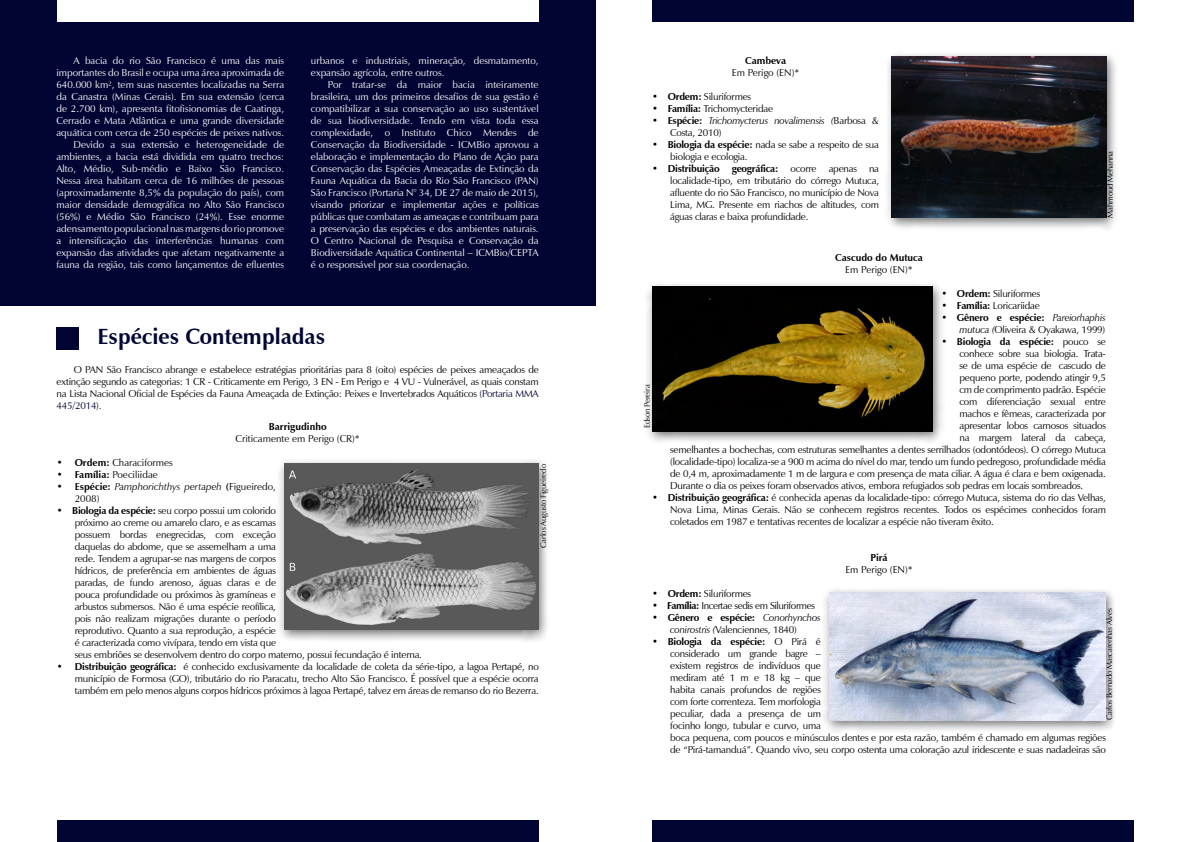
<style>
.page{position:relative;width:1191px;height:842px;background:#fff}
.page>*{position:absolute;margin:0;border:0;box-sizing:border-box;transform-origin:0 0}
.t1{font:700 22px "Zapf Humanist 601 BT";color:#000533}
.t2{font:10px/12px "Zapf Humanist 601 BT";letter-spacing:-.02em;color:#000;text-align:justify}
.t3{font:10px/12px "Zapf Humanist 601 BT";color:#fff;text-align:right}
.t4{font:italic 10px/12px "Zapf Humanist 601 BT";letter-spacing:-.02em;color:#000;text-align:center}
.t5{font:10px "Zapf Humanist 601 BT";color:#000}
.t6{font:italic 10px/12px "Zapf Humanist 601 BT";color:#000}
.t7{font:700 10px "Zapf Humanist 601 BT";color:#000}
.t8{font:10px "Zapf Humanist 601 BT";letter-spacing:-.04em;color:#000}
.t9{font:700 10px "Zapf Humanist 601 BT";letter-spacing:-.02em;color:#000}
.t10{font:8px "Zapf Humanist 601 BT";letter-spacing:-.02em;color:#000}
.s1{color:#000533}
.s2{font-weight:700}
.s3{font-weight:700;font-style:normal}
.s4{font-style:normal}
.s5{font-style:italic}
.s6{font-weight:400}
</style>
<div class="page">
<div style="left:822px;top:587px;width:295px;height:146px;background:#000;opacity:.54"></div>
<img style="left:829px;top:592px;width:277px;height:128px">
<div style="left:0;top:0;width:595px;height:305px;background:#000533"></div>
<div style="left:57px;top:821px;width:481px;height:21px;background:#000533"></div>
<div style="left:57px;top:0;width:482px;height:21px;background:#fff"></div>
<div style="left:652px;top:821px;width:482px;height:21px;background:#000533"></div>
<div style="left:652px;top:0;width:482px;height:21px;background:#000533"></div>
<div style="left:56px;top:327px;width:23px;height:23px;background:#000533"></div>
<div style="left:277px;top:457px;width:273px;height:185px;background:#000;opacity:.54"></div>
<img style="left:284px;top:463px;width:255px;height:166px">
<div style="left:884px;top:51px;width:234px;height:179px;background:#000;opacity:.54"></div>
<img style="left:891px;top:57px;width:215px;height:161px">
<div style="left:645px;top:281px;width:299px;height:163px;background:#000;opacity:.54"></div>
<img style="left:652px;top:287px;width:281px;height:144px">
<p class="t3" style="left:56px;top:55px;width:229px">A bacia do rio São Francisco é uma das mais importantes do Brasil e ocupa uma área aproximada de 640.000 km², tem suas nascentes localizadas na Serra da Canastra (Minas Gerais). Em sua extensão (cerca de 2.700 km), apresenta fitofisionomias de Caatinga, Cerrado e Mata Atlântica e uma grande diversidade aquática com cerca de 250 espécies de peixes nativos.<br>Devido a sua extensão e heterogeneidade de ambientes, a bacia está dividida em quatro trechos:<br>Alto, Médio, Sub-médio e Baixo São Francisco.<br>Nessa área habitam cerca de 16 milhões de pessoas (aproximadamente 8,5% da população do país), com maior densidade demográfica no Alto São Francisco (56%) e Médio São Francisco (24%). Esse enorme adensamento populacional nas margens do rio promove a intensificação das interferências humanas com expansão das atividades que afetam negativamente a fauna da região, tais como lançamentos de efluentes</p>
<p class="t3" style="left:311px;top:55px;width:229px;text-align:left">urbanos e industriais, mineração, desmatamento, expansão agrícola, entre outros.</p>
<p class="t3" style="left:311px;top:79px;width:229px;text-align:justify;text-indent:17px">Por tratar-se da maior bacia inteiramente brasileira, um dos primeiros desafios de sua gestão é compatibilizar a sua conservação ao uso sustentável de sua biodiversidade. Tendo em vista toda essa complexidade, o Instituto Chico Mendes de Conservação da Biodiversidade - ICMBio aprovou a elaboração e implementação do Plano de Ação para Conservação das Espécies Ameaçadas de Extinção da Fauna Aquática da Bacia do Rio São Francisco (PAN)<br>São Francisco (Portaria N° 34, DE 27 de maio de 2015), visando priorizar e implementar ações e políticas públicas que combatam as ameaças e contribuam para a preservação das espécies e dos ambientes naturais.<br>O Centro Nacional de Pesquisa e Conservação da Biodiversidade Aquática Continental – ICMBio/CEPTA é o responsável por sua coordenação.</p>
<h1 class="t1" style="left:97px;top:322px;width:229px">Espécies Contempladas</h1>
<p class="t2" style="left:57px;top:364px;width:483px;text-indent:17px">O PAN São Francisco abrange e estabelece estratégias prioritárias para 8 (oito) espécies de peixes ameaçados de extinção segundo as categorias: 1 CR - Criticamente em Perigo, 3 EN - Em Perigo e 4 VU - Vulnerável, as quais constam na Lista Nacional Oficial de Espécies da Fauna Ameaçada de Extinção: Peixes e Invertebrados Aquáticos <span class="s1">(Portaria MMA 445/2014).</span></p>
<p class="t7" style="left:269px;top:420px;width:59px">Barrigudinho</p>
<p class="t5" style="left:236px;top:432px;width:126px">Criticamente em Perigo (CR)*</p>
<p class="t5" style="left:57px;top:456px;width:118px"><span class="s2">• Ordem:</span> Characiformes</p>
<p class="t5" style="left:57px;top:468px;width:103px"><span class="s2">• Família:</span> Poeciliidae</p>
<p class="t6" style="left:75px;top:481px;width:203px;text-indent:-18px"><span class="s3">• Espécie:</span> Pamphorichthys pertapeh <span class="s3">(</span><span class="s4">Figueiredo,<br>2008)</span></p>
<p class="t2" style="left:75px;top:505px;width:349px;text-align:left;text-indent:-18px"><span class="s2">• Biologia da espécie:</span> seu corpo possui um colorido<br>próximo ao creme ou amarelo claro, e as escamas<br>possuem bordas enegrecidas, com exceção<br>daquelas do abdome, que se assemelham a uma<br>rede. Tendem a agrupar-se nas margens de corpos<br>hídricos, de preferência em ambientes de águas<br>paradas, de fundo arenoso, águas claras e de<br>pouca profundidade ou próximos às gramíneas e<br>arbustos submersos. Não é uma espécie reofílica,<br>pois não realizam migrações durante o período<br>reprodutivo. Quanto a sua reprodução, a espécie<br>é caracterizada como vivípara, tendo em vista que<br>seus embriões se desenvolvem dentro do corpo materno, possui fecundação é interna.</p>
<p class="t2" style="left:75px;top:661px;width:465px;text-indent:-18px"><span class="s2">• Distribuição geográfica:</span> é conhecido exclusivamente da localidade de coleta da série-tipo, a lagoa Pertapé, no município de Formosa (GO), tributário do rio Paracatu, trecho Alto São Francisco. É possível que a espécie ocorra também em pelo menos alguns corpos hídricos próximos à lagoa Pertapé, talvez em áreas de remanso do rio Bezerra.</p>
<p class="t10" style="left:538px;top:548px;width:85px;rotate:-90deg">Carlos Augusto Figueiredo</p>
<p class="t7" style="left:745px;top:55px;width:43px">Cambeva</p>
<p class="t5" style="left:732px;top:67px;width:69px">Em Perigo (EN)*</p>
<p class="t2" style="left:652px;top:91px;width:100px">• <span class="s2">Ordem:</span> Siluriformes</p>
<p class="t2" style="left:652px;top:103px;width:122px">• <span class="s2">Família:</span> Trichomycteridae</p>
<p class="t4" style="left:670px;top:115px;width:210px;text-align:left;text-indent:-18px"><span class="s4">•</span> <span class="s3">Espécie:</span> Trichomycterus novalimensis (<span class="s4">Barbosa &amp;<br>Costa, 2010)</span></p>
<p class="t2" style="left:670px;top:139px;width:210px;text-indent:-18px">• <span class="s2">Biologia da espécie:</span> nada se sabe a respeito de sua biologia e ecologia.</p>
<p class="t2" style="left:670px;top:163px;width:210px;text-indent:-18px">• <span class="s2">Distribuição geográfica:</span> ocorre apenas na localidade-tipo, em tributário do córrego Mutuca, afluente do rio São Francisco, no município de Nova Lima, MG. Presente em riachos de altitudes, com águas claras e baixa profundidade.</p>
<p class="t7" style="left:835px;top:251px;width:89px">Cascudo do Mutuca</p>
<p class="t5" style="left:845px;top:263px;width:69px">Em Perigo (EN)*</p>
<p class="t10" style="left:1105px;top:218px;width:68px;rotate:-90deg">Mahmoud Mehanna</p>
<p class="t2" style="left:941px;top:287px;width:100px">• <span class="s2">Ordem:</span> Siluriformes</p>
<p class="t2" style="left:941px;top:299px;width:100px">• <span class="s2">Família:</span> Loricariidae</p>
<p class="t2" style="left:941px;top:311px;width:166px;text-align:right">• <span class="s2">Gênero e espécie:</span> <span class="s5">Pareiorhaphis mutuca (</span>Oliveira &amp; Oyakawa, 1999)</p>
<p class="t9" style="left:941px;top:335px;width:166px"><span class="s6">•</span> Biologia da espécie: <span class="s6">pouco se</span></p>
<p class="t2" style="left:959px;top:347px;width:148px">conhece sobre sua biologia. Trata-</p>
<p class="t2" style="left:959px;top:359px;width:148px">se de uma espécie de cascudo de</p>
<p class="t2" style="left:959px;top:371px;width:148px">pequeno porte, podendo atingir 9,5</p>
<p class="t2" style="left:959px;top:383px;width:148px">cm de comprimento padrão. Espécie</p>
<p class="t2" style="left:959px;top:395px;width:148px">com diferenciação sexual entre</p>
<p class="t2" style="left:959px;top:407px;width:148px">machos e fêmeas, caracterizada por</p>
<p class="t2" style="left:959px;top:419px;width:148px">apresentar lobos carnosos situados</p>
<p class="t2" style="left:959px;top:431px;width:148px">na margem lateral da cabeça,</p>
<p class="t2" style="left:670px;top:443px;width:437px">semelhantes a bochechas, com estruturas semelhantes a dentes serrilhados (odontódeos). O córrego Mutuca</p>
<p class="t2" style="left:670px;top:455px;width:437px">(localidade-tipo) localiza-se a 900 m acima do nível do mar, tendo um fundo pedregoso, profundidade média</p>
<p class="t2" style="left:670px;top:467px;width:437px">de 0,4 m, aproximadamente 1 m de largura e com presença de mata ciliar. A água é clara e bem oxigenada.</p>
<p class="t2" style="left:670px;top:479px;width:414px">Durante o dia os peixes foram observados ativos, embora refugiados sob pedras em locais sombreados.</p>
<p class="t2" style="left:670px;top:491px;width:437px;text-indent:-18px">• <span class="s2">Distribuição geográfica:</span> é conhecida apenas da localidade-tipo: córrego Mutuca, sistema do rio das Velhas, Nova Lima, Minas Gerais. Não se conhecem registros recentes. Todos os espécimes conhecidos foram coletados em 1987 e tentativas recentes de localizar a espécie não tiveram êxito.</p>
<p class="t7" style="left:870px;top:551px;width:19px">Pirá</p>
<p class="t5" style="left:845px;top:563px;width:69px">Em Perigo (EN)*</p>
<p class="t2" style="left:652px;top:587px;width:100px">• <span class="s2">Ordem:</span> Siluriformes</p>
<p class="t8" style="left:652px;top:599px;width:164px">• <span class="s2">Família:</span> Incertae sedis em Siluriformes</p>
<p class="t4" style="left:652px;top:611px;width:170px"><span class="s4">•</span> <span class="s3">Gênero e espécie:</span> Conorhynchos conirostris (<span class="s4">Valenciennes, 1840)</span></p>
<p class="t2" style="left:670px;top:635px;width:437px;text-align:left;text-indent:-18px">• <span class="s2">Biologia da espécie:</span> O Pirá é<br>considerado um grande bagre –<br>existem registros de indivíduos que<br>mediram até 1 m e 18 kg – que<br>habita canais profundos de regiões<br>com forte correnteza. Tem morfologia<br>peculiar, dada a presença de um<br>focinho longo, tubular e curvo, uma<br>boca pequena, com poucos e minúsculos dentes e por esta razão, também é chamado em algumas regiões de “Pirá-tamanduá”. Quando vivo, seu corpo ostenta uma coloração azul iridescente e suas nadadeiras são</p>
<p class="t10" style="left:642px;top:428px;width:45px;rotate:-90deg">Edson Pereira</p>
<p class="t10" style="left:1104px;top:720px;width:113px;rotate:-90deg">Carlos Bernado Mascarenhas Alves</p>
</div>
